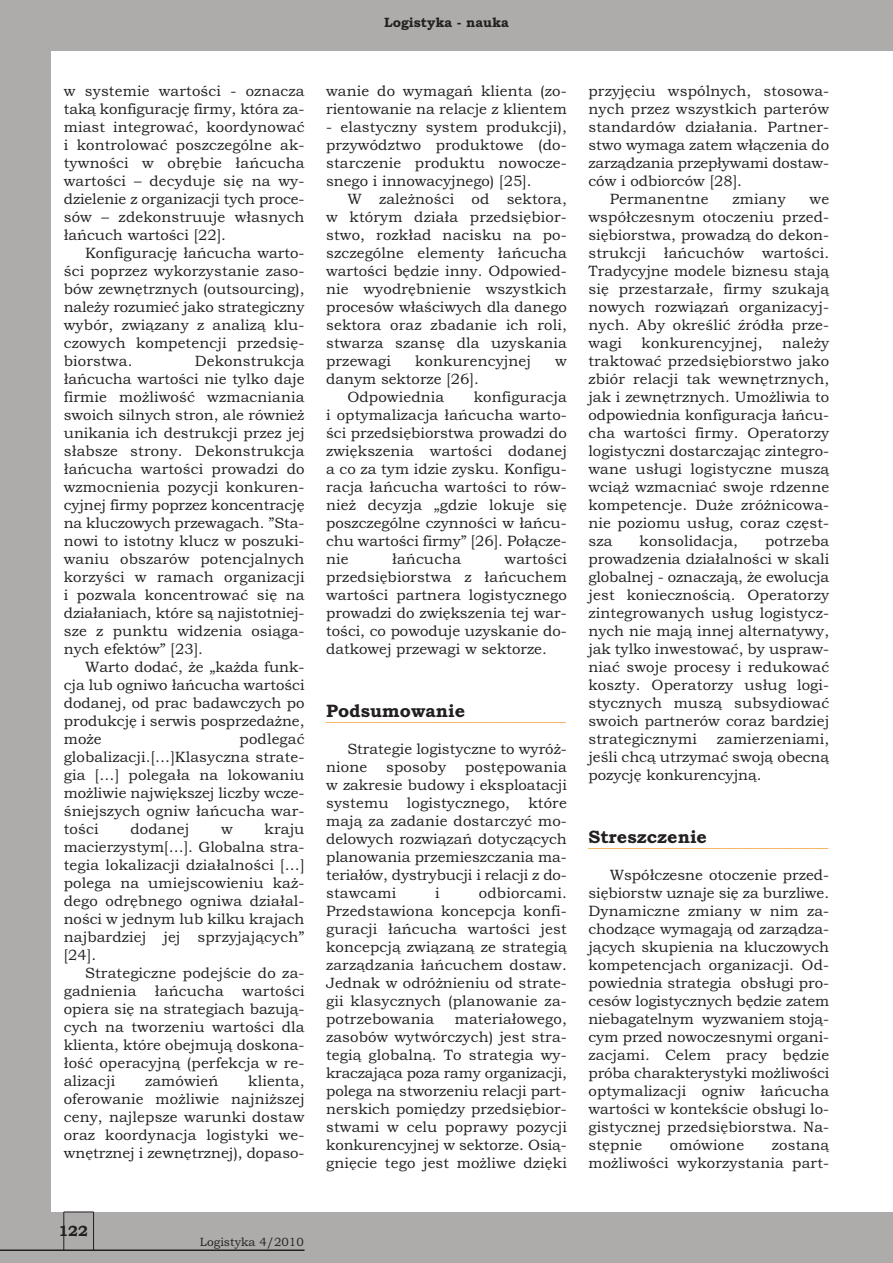
<style>
.page{position:relative;width:893px;height:1263px;background:#aeacab}
.page>*{position:absolute;margin:0;border:0;box-sizing:border-box;transform-origin:0 0}
.t1{font:15px/18px "Bookman Old Style";letter-spacing:.01em;color:#231f20;text-align:justify}
.t2{font:15px "Bookman Old Style";color:#f49f39}
.t3{font:15px "Bookman Old Style";letter-spacing:-.01em;color:#231f20}
.t4{font:700 15px "Bookman Old Style";color:#231f20}
.t5{font:700 13.5px "Bookman Old Style";color:#231f20}
.t6{font:12px "Bookman Old Style";color:#231f20}
</style>
<div class="page">
<div style="left:51px;top:51px;width:842px;height:1161px;background:#fff"></div>
<hr style="left:0;top:1249px;width:304px;height:2px;background:#231f20">
<hr style="left:93px;top:1212px;width:1px;height:38px;background:#231f20">
<hr style="left:64px;top:1212px;width:1px;height:38px;background:#231f20">
<hr style="left:64px;top:1212px;width:30px;height:1px;background:#231f20">
<p class="t5" style="left:384px;top:14px;width:126px">Logistyka - nauka</p>
<p class="t1" style="left:64px;top:82px;width:242px">w systemie wartości - oznacza taką konfigurację firmy, która za&shy;miast integrować, koordynować i kontrolować poszczególne ak&shy;tywności w obrębie łańcucha wartości – decyduje się na wy&shy;dzielenie z organizacji tych proce&shy;sów – zdekonstruuje własnych łańcuch wartości [22].</p>
<p class="t1" style="left:64px;top:244px;width:242px;text-indent:21px">Konfigurację łańcucha warto&shy;ści poprzez wykorzystanie zaso&shy;bów zewnętrznych (outsourcing), należy rozumieć jako strategiczny wybór, związany z analizą klu&shy;czowych kompetencji przedsię&shy;biorstwa.</p>
<p class="t1" style="left:64px;top:352px;width:242px;text-indent:131px">Dekonstrukcja łańcucha wartości nie tylko daje firmie możliwość wzmacniania swoich silnych stron, ale również unikania ich destrukcji przez jej słabsze strony. Dekonstrukcja łańcucha wartości prowadzi do wzmocnienia pozycji konkuren&shy;cyjnej firmy poprzez koncentrację na kluczowych przewagach. ”Sta&shy;nowi to istotny klucz w poszuki&shy;waniu obszarów potencjalnych korzyści w ramach organizacji i pozwala koncentrować się na działaniach, które są najistotniej&shy;sze z punktu widzenia osiąga&shy;nych efektów” [23].</p>
<p class="t1" style="left:64px;top:658px;width:242px;text-indent:21px">Warto dodać, że „każda funk&shy;cja lub ogniwo łańcucha wartości dodanej, od prac badawczych po produkcję i serwis posprzedażne, może</p>
<p class="t1" style="left:64px;top:730px;width:242px;text-indent:176px">podlegać globalizacji.[…]Klasyczna strate&shy;gia […] polegała na lokowaniu możliwie największej liczby wcze&shy;śniejszych ogniw łańcucha war&shy;tości</p>
<p class="t1" style="left:64px;top:820px;width:242px;text-indent:201px">kraju macierzystym[…]. Globalna stra&shy;tegia lokalizacji działalności […] polega na umiejscowieniu każ&shy;dego odrębnego ogniwa działal&shy;ności w jednym lub kilku krajach najbardziej jej sprzyjających” [24].</p>
<p class="t1" style="left:64px;top:964px;width:242px;text-indent:21px">Strategiczne podejście do za&shy;gadnienia łańcucha wartości opiera się na strategiach bazują&shy;cych na tworzeniu wartości dla klienta, które obejmują doskona&shy;łość operacyjną (perfekcja w re&shy;alizacji</p>
<p class="t1" style="left:130px;top:820px;width:60px">dodanej</p>
<p class="t1" style="left:221px;top:820px;width:13px">w</p>
<p class="t1" style="left:64px;top:1072px;width:242px;text-indent:184px">klienta, oferowanie możliwie najniższej ceny, najlepsze warunki dostaw oraz koordynacja logistyki we&shy;wnętrznej i zewnętrznej), dopaso-</p>
<p class="t1" style="left:145px;top:1072px;width:75px">zamówień</p>
<p class="t1" style="left:326px;top:82px;width:242px">wanie do wymagań klienta (zo&shy;rientowanie na relacje z klientem</p>
<p class="t1" style="left:326px;top:118px;width:242px">- elastyczny system produkcji), przywództwo produktowe (do&shy;starczenie produktu nowocze&shy;snego i innowacyjnego) [25].</p>
<p class="t1" style="left:326px;top:190px;width:242px;text-indent:21px">W zależności od sektora, w którym działa przedsiębior&shy;stwo, rozkład nacisku na po&shy;szczególne elementy łańcucha wartości będzie inny. Odpowied&shy;nie wyodrębnienie wszystkich procesów właściwych dla danego sektora oraz zbadanie ich roli, stwarza szansę dla uzyskania przewagi</p>
<p class="t1" style="left:415px;top:352px;width:117px">konkurencyjnej</p>
<p class="t1" style="left:555px;top:352px;width:13px">w</p>
<p class="t1" style="left:347px;top:370px;width:133px;text-indent:-21px">danym sektorze [26].<br>Odpowiednia</p>
<p class="t1" style="left:326px;top:388px;width:242px;text-indent:148px">konfiguracja i optymalizacja łańcucha warto&shy;ści przedsiębiorstwa prowadzi do zwiększenia wartości dodanej a co za tym idzie zysku. Konfigu&shy;racja łańcucha wartości to rów&shy;nież decyzja „gdzie lokuje się poszczególne czynności w łańcu&shy;chu wartości firmy” [26]. Połącze&shy;nie</p>
<p class="t1" style="left:392px;top:550px;width:70px">łańcucha</p>
<p class="t1" style="left:326px;top:550px;width:242px;text-indent:178px">wartości przedsiębiorstwa z łańcuchem wartości partnera logistycznego prowadzi do zwiększenia tej war&shy;tości, co powoduje uzyskanie do&shy;datkowej przewagi w sektorze.</p>
<p class="t2" style="left:326px;top:707px;width:241px"><sup>P</sup>__<sup>o</sup>__<sup>d</sup>_<sup>s</sup>_<sup>u</sup>__<sup>m</sup>__<sup>o</sup>__<sup>w</sup>__<sup>a</sup>_<sup>n</sup>__<sup>i</sup>_<sup>e</sup>______________</p>
<p class="t1" style="left:326px;top:740px;width:242px;text-indent:21px">Strategie logistyczne to wyróż&shy;nione</p>
<p class="t1" style="left:386px;top:758px;width:61px">sposoby</p>
<p class="t1" style="left:326px;top:758px;width:242px;text-indent:139px">postępowania w zakresie budowy i eksploatacji systemu logistycznego, które mają za zadanie dostarczyć mo&shy;delowych rozwiązań dotyczących planowania przemieszczania ma&shy;teriałów, dystrybucji i relacji z do&shy;stawcami</p>
<p class="t1" style="left:326px;top:884px;width:242px;text-indent:153px">odbiorcami.<br>Przedstawiona koncepcja konfi&shy;guracji łańcucha wartości jest koncepcją związaną ze strategią zarządzania łańcuchem dostaw.<br>Jednak w odróżnieniu od strate&shy;gii klasycznych (planowanie za&shy;potrzebowania</p>
<p class="t1" style="left:435px;top:884px;width:6px">i</p>
<p class="t1" style="left:326px;top:1010px;width:242px;text-indent:129px">materiałowego, zasobów wytwórczych) jest stra&shy;tegią globalną. To strategia wy&shy;kraczająca poza ramy organizacji, polega na stworzeniu relacji part&shy;nerskich pomiędzy przedsiębior&shy;stwami w celu poprawy pozycji konkurencyjnej w sektorze. Osią&shy;gnięcie tego jest możliwe dzięki</p>
<p class="t1" style="left:588px;top:82px;width:242px">przyjęciu wspólnych, stosowa-</p>
<p class="t1" style="left:588px;top:100px;width:242px">nych przez wszystkich parterów</p>
<p class="t1" style="left:588px;top:118px;width:242px">standardów działania. Partner-</p>
<p class="t1" style="left:588px;top:136px;width:242px">stwo wymaga zatem włączenia do</p>
<p class="t3" style="left:588px;top:154px;width:242px">zarządzania przepływami dostaw-</p>
<p class="t1" style="left:588px;top:172px;width:155px">ców i odbiorców [28].</p>
<p class="t1" style="left:610px;top:190px;width:101px">Permanentne</p>
<p class="t1" style="left:732px;top:190px;width:55px">zmiany</p>
<p class="t1" style="left:588px;top:190px;width:242px;text-indent:221px">we współczesnym otoczeniu przed&shy;siębiorstwa, prowadzą do dekon&shy;strukcji łańcuchów wartości.<br>Tradycyjne modele biznesu stają się przestarzałe, firmy szukają nowych rozwiązań organizacyj&shy;nych. Aby określić źródła prze&shy;wagi</p>
<p class="t1" style="left:588px;top:334px;width:242px;text-indent:194px">należy traktować przedsiębiorstwo jako zbiór relacji tak wewnętrznych, jak i zewnętrznych. Umożliwia to odpowiednia konfiguracja łańcu&shy;cha wartości firmy. Operatorzy logistyczni dostarczając zintegro&shy;wane usługi logistyczne muszą wciąż wzmacniać swoje rdzenne kompetencje. Duże zróżnicowa&shy;nie poziomu usług, coraz częst&shy;sza</p>
<p class="t1" style="left:642px;top:334px;width:122px">konkurencyjnej,</p>
<p class="t1" style="left:588px;top:532px;width:242px;text-indent:177px">potrzeba prowadzenia działalności w skali globalnej - oznaczają, że ewolucja jest koniecznością. Operatorzy zintegrowanych usług logistycz&shy;nych nie mają innej alternatywy, jak tylko inwestować, by uspraw&shy;niać swoje procesy i redukować koszty. Operatorzy usług logi&shy;stycznych muszą subsydiować swoich partnerów coraz bardziej strategicznymi</p>
<p class="t1" style="left:640px;top:532px;width:100px">konsolidacja,</p>
<p class="t1" style="left:588px;top:730px;width:242px;text-indent:128px">zamierzeniami, jeśli chcą utrzymać swoją obecną pozycję konkurencyjną.</p>
<p class="t2" style="left:588px;top:833px;width:242px"><sup>S</sup>__<sup>t</sup>_<sup>r</sup>_<sup>e</sup>__<sup>s</sup>_<sup>z</sup>_<sup>c</sup>__<sup>z</sup>_<sup>e</sup>_<sup>n</sup>__<sup>i</sup>_<sup>e</sup>_________________</p>
<p class="t1" style="left:588px;top:866px;width:242px;text-indent:21px">Współczesne otoczenie przed&shy;siębiorstw uznaje się za burzliwe.<br>Dynamiczne zmiany w nim za&shy;chodzące wymagają od zarządza&shy;jących skupienia na kluczowych kompetencjach organizacji. Od&shy;powiednia strategia obsługi pro&shy;cesów logistycznych będzie zatem niebagatelnym wyzwaniem stoją&shy;cym przed nowoczesnymi organi&shy;zacjami. Celem pracy będzie próba charakterystyki możliwości optymalizacji ogniw łańcucha wartości w kontekście obsługi lo&shy;gistycznej przedsiębiorstwa. Na&shy;stępnie</p>
<p class="t1" style="left:670px;top:1136px;width:76px">omówione</p>
<p class="t1" style="left:588px;top:1136px;width:242px;text-align:right">zostaną<br>możliwości wykorzystania part-</p>
<p class="t4" style="left:58px;top:1222px;width:31px">122</p>
<p class="t6" style="left:200px;top:1234px;width:105px">Logistyka 4/2010</p>
</div>
